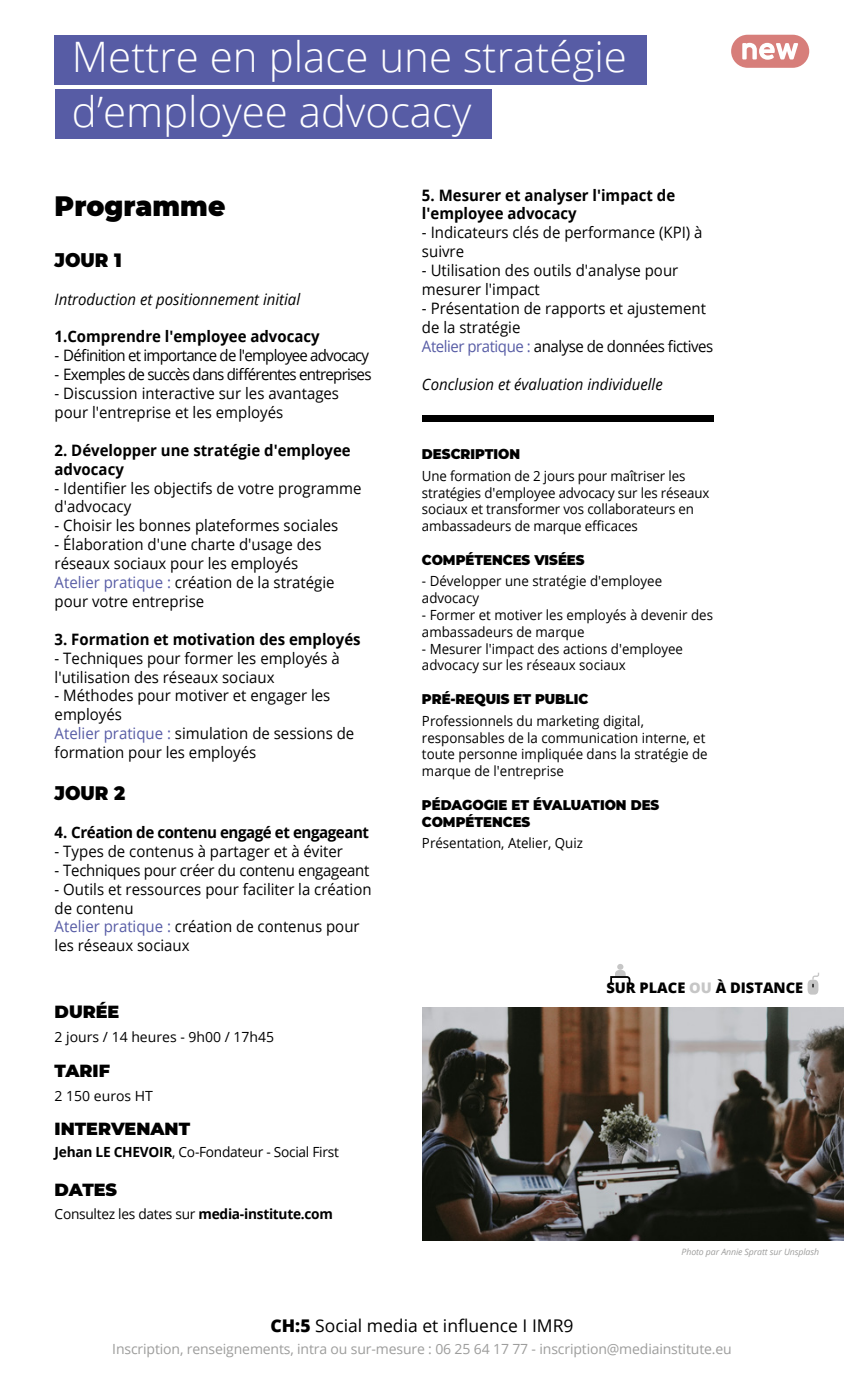
<style>
.page{position:relative;width:844px;height:1389px;background:#fff}
.page>*{position:absolute;margin:0;border:0;box-sizing:border-box;transform-origin:0 0}
.t1{font:300 42px/54.6px "Open Sans";color:#fff}
.t2{font:900 28px "Montserrat";color:#000;scale:.95 1}
.t3{font:900 19.25px "Montserrat";color:#000;scale:.95 1}
.t4{font:17.5px "Open Sans";color:#000}
.t5{font:900 17.5px "Montserrat";color:#000}
.t6{font:15.75px/18.9px "Open Sans";color:#000;scale:.95 1}
.t7{font:700 15.75px/18.9px "Open Sans";color:#000;scale:.95 1}
.t8{font:15.75px "Open Sans";letter-spacing:-.05em;color:#000;scale:.95 1}
.t9{font:italic 15.75px "Open Sans";color:#000;scale:.95 1}
.t10{font:15.75px "Open Sans";letter-spacing:-.02em;color:#000;scale:.95 1}
.t11{font:700 15.75px "Open Sans";letter-spacing:-.03em;color:#000;scale:.95 1}
.t12{font:800 14.53px "Open Sans";color:#000}
.t13{font:14px/16.8px "Open Sans";color:#000;scale:.95 1}
.t14{font:14px "Open Sans";letter-spacing:-.01em;color:#9d9d9c}
.t15{font:900 14px/16.8px "Montserrat";color:#000;scale:.95 1}
.t16{font:14px "Open Sans";letter-spacing:-.02em;color:#000}
.t17{font:14px "Open Sans";color:#000}
.t18{font:italic 8.75px "Open Sans";letter-spacing:-.01em;color:#9d9d9c}
.s1{color:#575ca5}
.s2{font-weight:700}
.s3{color:#c6c6c6}
.s4{font-weight:800}
</style>
<div class="page">
<div style="left:422px;top:415px;width:291px;height:7px;background:#000"></div>
<img style="left:422px;top:1007px;width:421px;height:233px">
<div style="left:55px;top:35px;width:591px;height:49px;background:#575ca5"></div>
<div style="left:55px;top:89px;width:436px;height:50px;background:#575ca5"></div>
<svg style="left:610px;top:964px;width:21px;height:20px"></svg>
<svg style="left:807px;top:973px;width:12px;height:22px"></svg>
<div style="left:731px;top:35px;width:78px;height:33px;background:#d77e7a;border-radius:17px"></div>
<svg style="left:742px;top:43px;width:55px;height:17px"></svg>
<h1 class="t1" style="left:72px;top:28px;width:556px">Mettre en place une stratégie d’employee advocacy</h1>
<h2 class="t2" style="left:55px;top:185px;width:181px">Programme</h2>
<p class="t3" style="left:55px;top:245px;width:72px">JOUR 1</p>
<p class="t9" style="left:55px;top:288px;width:260px">Introduction et positionnement initial</p>
<p class="t7" style="left:55px;top:327px;width:280px">1.Comprendre l'employee advocacy</p>
<p class="t8" style="left:55px;top:345px;width:332px">- Définition et importance de l'employee advocacy</p>
<p class="t8" style="left:55px;top:364px;width:335px">- Exemples de succès dans différentes entreprises</p>
<p class="t6" style="left:55px;top:383px;width:301px">- Discussion interactive sur les avantages pour l'entreprise et les employés</p>
<p class="t7" style="left:55px;top:440px;width:313px">2. Développer une stratégie d'employee advocacy</p>
<p class="t6" style="left:55px;top:478px;width:324px">- Identifier les objectifs de votre programme d'advocacy</p>
<p class="t6" style="left:55px;top:516px;width:300px">- Choisir les bonnes plateformes sociales</p>
<p class="t6" style="left:55px;top:535px;width:296px">- Élaboration d'une charte d'usage des réseaux sociaux pour les employés <span class="s1">Atelier pratique :</span> création de la stratégie pour votre entreprise</p>
<p class="t7" style="left:55px;top:629px;width:323px">3. Formation et motivation des employés</p>
<p class="t6" style="left:55px;top:648px;width:302px">- Techniques pour former les employés à l'utilisation des réseaux sociaux</p>
<p class="t6" style="left:55px;top:686px;width:317px">- Méthodes pour motiver et engager les employés<br><span class="s1">Atelier pratique :</span> simulation de sessions de formation pour les employés</p>
<p class="t3" style="left:55px;top:779px;width:76px">JOUR 2</p>
<p class="t11" style="left:55px;top:821px;width:332px">4. Création de contenu engagé et engageant</p>
<p class="t6" style="left:55px;top:841px;width:305px">- Types de contenus à partager et à éviter</p>
<p class="t10" style="left:55px;top:859px;width:333px">- Techniques pour créer du contenu engageant</p>
<p class="t6" style="left:55px;top:879px;width:335px">- Outils et ressources pour faciliter la création de contenu<br><span class="s1">Atelier pratique :</span> création de contenus pour les réseaux sociaux</p>
<p class="t5" style="left:55px;top:999px;width:66px">DURÉE</p>
<p class="t17" style="left:55px;top:1028px;width:221px">2 jours / 14 heures - 9h00 / 17h45</p>
<p class="t5" style="left:55px;top:1057px;width:57px">TARIF</p>
<p class="t17" style="left:55px;top:1086px;width:100px">2 150 euros HT</p>
<p class="t5" style="left:55px;top:1115px;width:137px">INTERVENANT</p>
<p class="t16" style="left:55px;top:1143px;width:286px"><span class="s2">Jehan LE CHEVOIR</span>, Co-Fondateur - Social First</p>
<p class="t5" style="left:55px;top:1177px;width:64px">DATES</p>
<p class="t16" style="left:55px;top:1204px;width:280px">Consultez les dates sur <span class="s2">media-institute.com</span></p>
<p class="t7" style="left:422px;top:185px;width:268px">5. Mesurer et analyser l'impact de l'employee advocacy</p>
<p class="t6" style="left:422px;top:223px;width:297px">- Indicateurs clés de performance (KPI) à suivre</p>
<p class="t6" style="left:422px;top:261px;width:271px">- Utilisation des outils d'analyse pour mesurer l'impact</p>
<p class="t6" style="left:422px;top:298px;width:308px">- Présentation de rapports et ajustement de la stratégie<br><span class="s1">Atelier pratique :</span> analyse de données fictives</p>
<p class="t9" style="left:422px;top:373px;width:255px">Conclusion et évaluation individuelle</p>
<p class="t15" style="left:422px;top:445px;width:105px">DESCRIPTION</p>
<p class="t13" style="left:422px;top:467px;width:304px">Une formation de 2 jours pour maîtriser les stratégies d'employee advocacy sur les réseaux sociaux et transformer vos collaborateurs en ambassadeurs de marque efficaces</p>
<p class="t15" style="left:422px;top:550px;width:173px">COMPÉTENCES VISÉES</p>
<p class="t13" style="left:422px;top:573px;width:254px">- Développer une stratégie d'employee advocacy</p>
<p class="t13" style="left:422px;top:606px;width:308px">- Former et motiver les employés à devenir des ambassadeurs de marque</p>
<p class="t13" style="left:422px;top:640px;width:276px">- Mesurer l'impact des actions d'employee advocacy sur les réseaux sociaux</p>
<p class="t15" style="left:422px;top:690px;width:176px">PRÉ-REQUIS ET PUBLIC</p>
<p class="t13" style="left:422px;top:712px;width:302px">Professionnels du marketing digital, responsables de la communication interne, et toute personne impliquée dans la stratégie de marque de l'entreprise</p>
<p class="t15" style="left:422px;top:796px;width:251px">PÉDAGOGIE ET ÉVALUATION DES<br>COMPÉTENCES</p>
<p class="t13" style="left:422px;top:835px;width:171px">Présentation, Atelier, Quiz</p>
<p class="t12" style="left:606px;top:977px;width:198px">SUR PLACE <span class="s3">OU</span> À DISTANCE</p>
<p class="t18" style="left:681px;top:1245px;width:139px">Photo par Annie Spratt sur Unsplash</p>
<p class="t4" style="left:270px;top:1314px;width:304px"><span class="s4">CH:5</span> Social media et influence I IMR9</p>
<p class="t14" style="left:112px;top:1340px;width:620px">Inscription, renseignements, intra ou sur-mesure : 06 25 64 17 77 - inscription@mediainstitute.eu</p>
</div>
